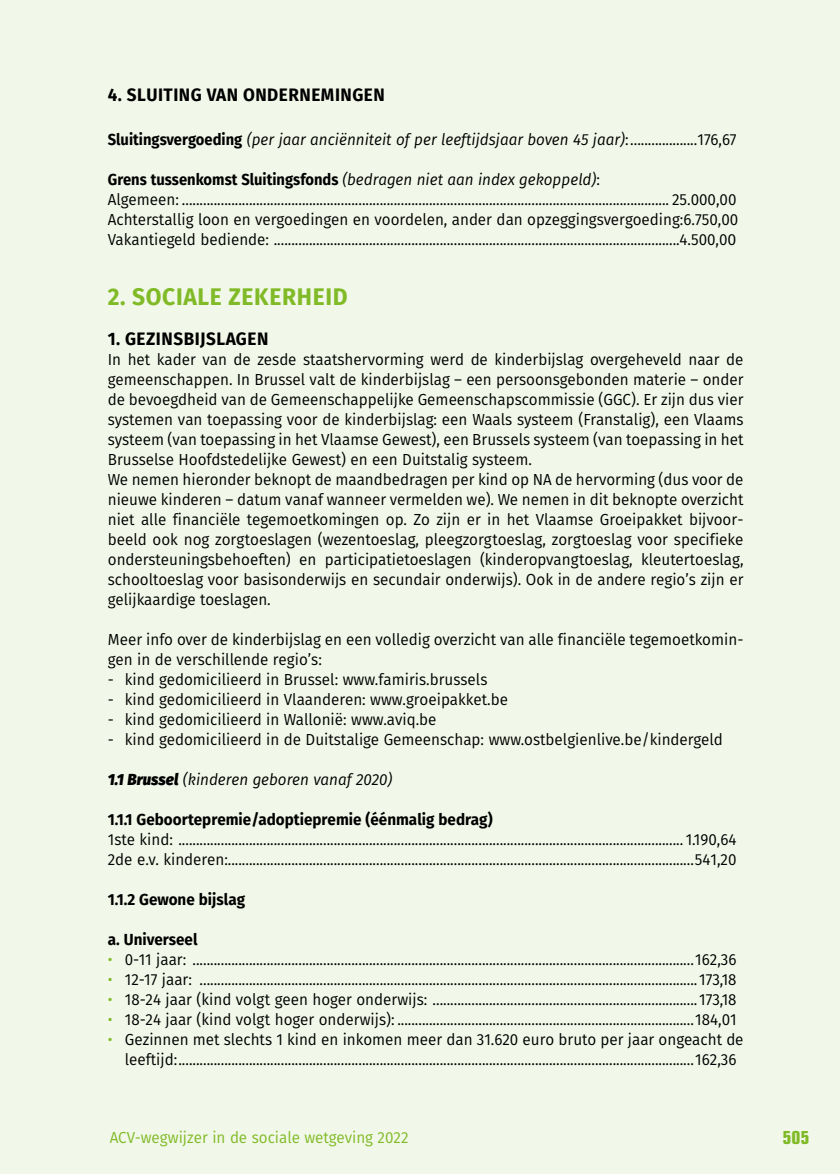
<style>
.page{position:relative;width:840px;height:1174px;background:#fff}
.page>*{position:absolute;margin:0;border:0;box-sizing:border-box;transform-origin:0 0}
.t1{font:700 24px "Fira Sans";letter-spacing:.03em;color:#80ba27;scale:.95 1}
.t2{font:700 18px "Fira Sans";letter-spacing:.03em;color:#000;scale:.95 1}
.t3{font:700 condensed 18px "Eurostile LT Std";color:#80ba27}
.t4{font:16px/20px "Fira Sans";color:#000;scale:.95 1}
.t5{font:italic 16px "Fira Sans";color:#000;scale:.95 1}
.t6{font:700 16px "Fira Sans";color:#000;scale:.95 1}
.t7{font:16px "Fira Sans";color:#80ba27;scale:.95 1}
.s1{font-weight:700;font-style:normal}
.s2{font-style:normal}
.s3{font-weight:700}
.s4{font-style:italic}
.s5{font-weight:800}
.s6{color:#80ba27}
</style>
<div class="page">
<div style="left:0;top:0;width:839px;height:1174px;background:#f2f8e9"></div>
<p class="t2" style="left:108px;top:82px;width:293px">4. SLUITING VAN ONDERNEMINGEN</p>
<p class="t5" style="left:108px;top:128px;width:663px"><span class="s1">Sluitingsvergoeding</span> (per jaar anciënniteit of per leeftijdsjaar boven 45 jaar)<span class="s2">:...................176,67</span></p>
<p class="t4" style="left:108px;top:169px;width:664px"><span class="s3">Grens tussenkomst Sluitingsfonds</span> <span class="s4">(bedragen niet aan index gekoppeld)</span>:<br>Algemeen: .......................................................................................................................................... 25.000,00<br>Achterstallig loon en vergoedingen en voordelen, ander dan opzeggingsvergoeding:6.750,00<br>Vakantiegeld bediende: ...................................................................................................................4.500,00</p>
<h1 class="t1" style="left:108px;top:280px;width:254px">2. SOCIALE ZEKERHEID</h1>
<p class="t2" style="left:108px;top:326px;width:170px">1. GEZINSBIJSLAGEN</p>
<p class="t4" style="left:108px;top:349px;width:670px">In het kader van de zesde staatshervorming werd de kinderbijslag overgeheveld naar de gemeenschappen. In Brussel valt de kinderbijslag – een persoonsgebonden materie – onder de bevoegdheid van de Gemeenschappelijke Gemeenschapscommissie (GGC). Er zijn dus vier systemen van toepassing voor de kinderbijslag: een Waals systeem (Franstalig), een Vlaams systeem (van toepassing in het Vlaamse Gewest), een Brussels systeem (van toepassing in het Brusselse Hoofdstedelijke Gewest) en een Duitstalig systeem.<br>We nemen hieronder beknopt de maandbedragen per kind op NA de hervorming (dus voor de nieuwe kinderen – datum vanaf wanneer vermelden we). We nemen in dit beknopte overzicht niet alle financiële tegemoetkomingen op. Zo zijn er in het Vlaamse Groeipakket bijvoor&shy;beeld ook nog zorgtoeslagen (wezentoeslag, pleegzorgtoeslag, zorgtoeslag voor specifieke ondersteuningsbehoeften) en participatietoeslagen (kinderopvangtoeslag, kleutertoeslag, schooltoeslag voor basisonderwijs en secundair onderwijs). Ook in de andere regio’s zijn er gelijkaardige toeslagen.</p>
<p class="t4" style="left:108px;top:629px;width:670px">Meer info over de kinderbijslag en een volledig overzicht van alle financiële tegemoetkomin&shy;gen in de verschillende regio’s:</p>
<p class="t4" style="left:108px;top:669px;width:401px">- kind gedomicilieerd in Brussel: www.famiris.brussels</p>
<p class="t4" style="left:108px;top:689px;width:422px">- kind gedomicilieerd in Vlaanderen: www.groeipakket.be</p>
<p class="t4" style="left:108px;top:709px;width:347px">- kind gedomicilieerd in Wallonië: www.aviq.be</p>
<p class="t4" style="left:108px;top:729px;width:648px">- kind gedomicilieerd in de Duitstalige Gemeenschap: www.ostbelgienlive.be/kindergeld</p>
<p class="t5" style="left:108px;top:768px;width:301px"><span class="s5">1.1 Brussel</span> (kinderen geboren vanaf 2020)</p>
<p class="t6" style="left:108px;top:808px;width:406px">1.1.1 Geboortepremie/adoptiepremie (éénmalig bedrag)</p>
<p class="t4" style="left:108px;top:829px;width:663px">1ste kind: ............................................................................................................................................... 1.190,64<br>2de e.v. kinderen:....................................................................................................................................541,20</p>
<p class="t6" style="left:108px;top:888px;width:146px">1.1.2 Gewone bijslag</p>
<p class="t6" style="left:108px;top:928px;width:96px">a. Universeel</p>
<p class="t4" style="left:108px;top:949px;width:663px"><span class="s6">•</span> 0-11 jaar: ..............................................................................................................................................162,36</p>
<p class="t4" style="left:108px;top:969px;width:663px"><span class="s6">•</span> 12-17 jaar: ............................................................................................................................................. 173,18</p>
<p class="t4" style="left:108px;top:989px;width:663px"><span class="s6">•</span> 18-24 jaar (kind volgt geen hoger onderwijs: ........................................................................... 173,18</p>
<p class="t4" style="left:108px;top:1009px;width:663px"><span class="s6">•</span> 18-24 jaar (kind volgt hoger onderwijs): ....................................................................................184,01</p>
<p class="t4" style="left:125px;top:1029px;width:652px;text-indent:-17px"><span class="s6">•</span> Gezinnen met slechts 1 kind en inkomen meer dan 31.620 euro bruto per jaar ongeacht de leeftijd:..................................................................................................................................................162,36</p>
<p class="t7" style="left:110px;top:1125px;width:316px">ACV-wegwijzer in de sociale wetgeving 2022</p>
<p class="t3" style="left:782px;top:1126px;width:28px">505</p>
</div>
